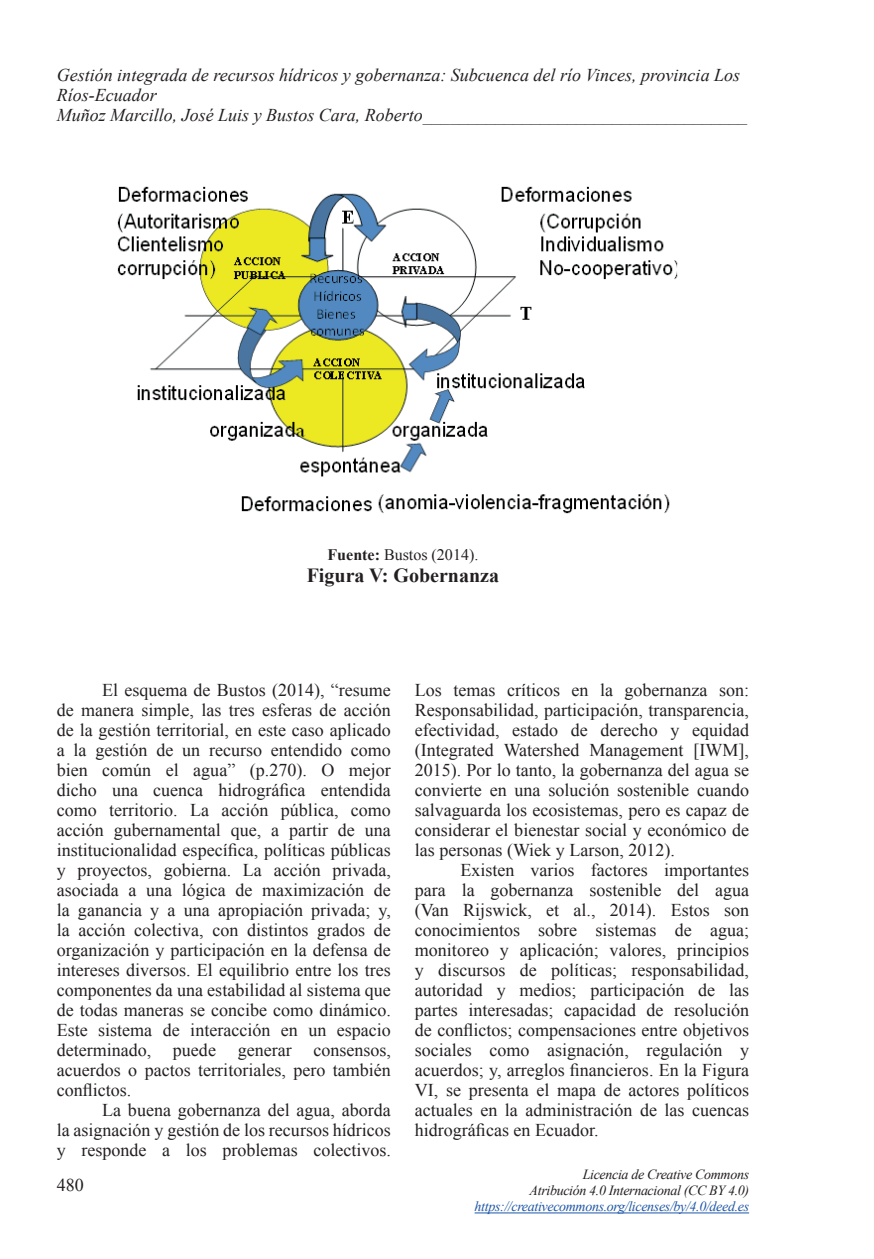
<style>
.page{position:relative;width:874px;height:1259px;background:#fff}
.page>*{position:absolute;margin:0;border:0;box-sizing:border-box;transform-origin:0 0}
.t1{font:700 20px "Times New Roman";color:#231f20}
.t2{font:18px/20px "Times New Roman";color:#231f20;text-align:justify}
.t3{font:italic 18px/20px "Times New Roman";color:#231f20}
.t4{font:16px "Times New Roman";color:#231f20}
.t5{font:italic 14px/16px "Times New Roman";letter-spacing:-.025em;color:#231f20;text-align:right}
.t6{font:italic 14px "Times New Roman";letter-spacing:-.025em;color:#1e56a6}
.s1{font-weight:700}
</style>
<div class="page">
<hr style="left:474px;top:1212px;width:274px;height:1px;background:#1e56a6">
<img style="left:117px;top:186px;width:561px;height:328px">
<p class="t3" style="left:57px;top:64px;width:691px">Gestión integrada de recursos hídricos y gobernanza: Subcuenca del río Vinces, provincia Los<br>Ríos-Ecuador<br>Muñoz Marcillo, José Luis y Bustos Cara, Roberto____________________________________</p>
<p class="t4" style="left:327px;top:544px;width:152px"><span class="s1">Fuente:</span> Bustos (2014).</p>
<p class="t1" style="left:306px;top:561px;width:194px">Figura V: Gobernanza</p>
<p class="t2" style="left:57px;top:679px;width:335px;text-indent:45px">El esquema de Bustos (2014), “resume de manera simple, las tres esferas de acción de la gestión territorial, en este caso aplicado a la gestión de un recurso entendido como bien común el agua” (p.270). O mejor dicho una cuenca hidrográfica entendida como territorio. La acción pública, como acción gubernamental que, a partir de una institucionalidad específica, políticas públicas y proyectos, gobierna. La acción privada, asociada a una lógica de maximización de la ganancia y a una apropiación privada; y, la acción colectiva, con distintos grados de organización y participación en la defensa de intereses diversos. El equilibrio entre los tres componentes da una estabilidad al sistema que de todas maneras se concibe como dinámico.<br>Este sistema de interacción en un espacio determinado, puede generar consensos, acuerdos o pactos territoriales, pero también conflictos.</p>
<p class="t2" style="left:57px;top:1099px;width:335px;text-indent:45px">La buena gobernanza del agua, aborda la asignación y gestión de los recursos hídricos y responde a los problemas colectivos.</p>
<p class="t2" style="left:415px;top:679px;width:335px">Los temas críticos en la gobernanza son:<br>Responsabilidad, participación, transparencia, efectividad, estado de derecho y equidad (Integrated Watershed Management [IWM], 2015). Por lo tanto, la gobernanza del agua se convierte en una solución sostenible cuando salvaguarda los ecosistemas, pero es capaz de considerar el bienestar social y económico de las personas (Wiek y Larson, 2012).</p>
<p class="t2" style="left:415px;top:859px;width:335px;text-indent:45px">Existen varios factores importantes para la gobernanza sostenible del agua (Van Rijswick, et al., 2014). Estos son conocimientos sobre sistemas de agua; monitoreo y aplicación; valores, principios y discursos de políticas; responsabilidad, autoridad y medios; participación de las partes interesadas; capacidad de resolución de conflictos; compensaciones entre objetivos sociales como asignación, regulación y acuerdos; y, arreglos financieros. En la Figura VI, se presenta el mapa de actores políticos actuales en la administración de las cuencas hidrográficas en Ecuador.</p>
<p class="t2" style="left:57px;top:1175px;width:28px">480</p>
<p class="t5" style="left:529px;top:1166px;width:221px">Licencia de Creative Commons<br>Atribución 4.0 Internacional (CC BY 4.0)</p>
<p class="t6" style="left:474px;top:1197px;width:276px">https://creativecommons.org/licenses/by/4.0/deed.es</p>
</div>
